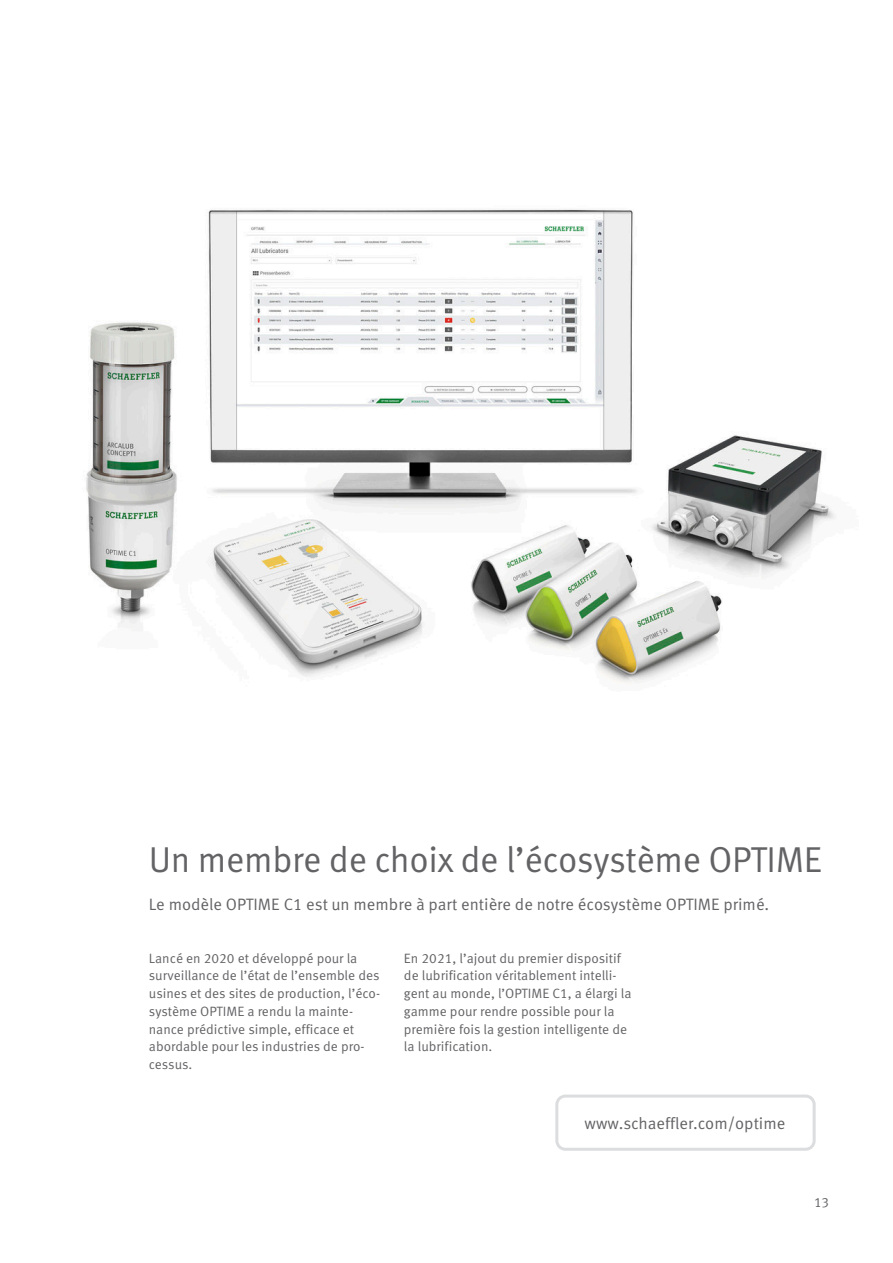
<style>
.page{position:relative;width:893px;height:1263px;background:#fff}
.page>*{position:absolute;margin:0;border:0;box-sizing:border-box;transform-origin:0 0}
.Headline__H1___24pt{font:36px "Schaeffler Meta";letter-spacing:-.01em;color:#636366}
.Teaser_text__11pt_14{font:16.5px "Schaeffler Meta";color:#636366}
.Copy_text__9pt_11_81{font:13.5px/17.7px "Schaeffler Meta";color:#636366}
</style>
<div class="page">
<div style="left:555px;top:1094px;width:261px;height:57px;border:3px solid #dcdddf;border-radius:9px"></div>
<img style="left:86px;top:209px;width:750px;height:476px">
<p class="Headline__H1___24pt" style="left:149px;top:837px;width:675px">Un membre de choix de l’écosystème OPTIME</p>
<p class="Teaser_text__11pt_14" style="left:149px;top:894px;width:622px">Le modèle OPTIME C1 est un membre à part entière de notre écosystème OPTIME primé.</p>
<p class="Copy_text__9pt_11_81" style="left:149px;top:949px;width:233px">Lancé en 2020 et développé pour la surveillance de l’état de l’ensemble des usines et des sites de production, l’éco&shy;système OPTIME a rendu la mainte&shy;nance prédictive simple, efficace et abordable pour les industries de pro&shy;cessus.</p>
<p class="Copy_text__9pt_11_81" style="left:404px;top:949px;width:229px">En 2021, l’ajout du premier dispositif de lubrification véritablement intelli&shy;gent au monde, l’OPTIME C1, a élargi la gamme pour rendre possible pour la première fois la gestion intelligente de la lubrification.</p>
<p class="Teaser_text__11pt_14" style="left:585px;top:1113px;width:202px">www.schaeffler.com/optime</p>
<p class="Copy_text__9pt_11_81" style="left:814px;top:1194px;width:17px">13</p>
</div>
